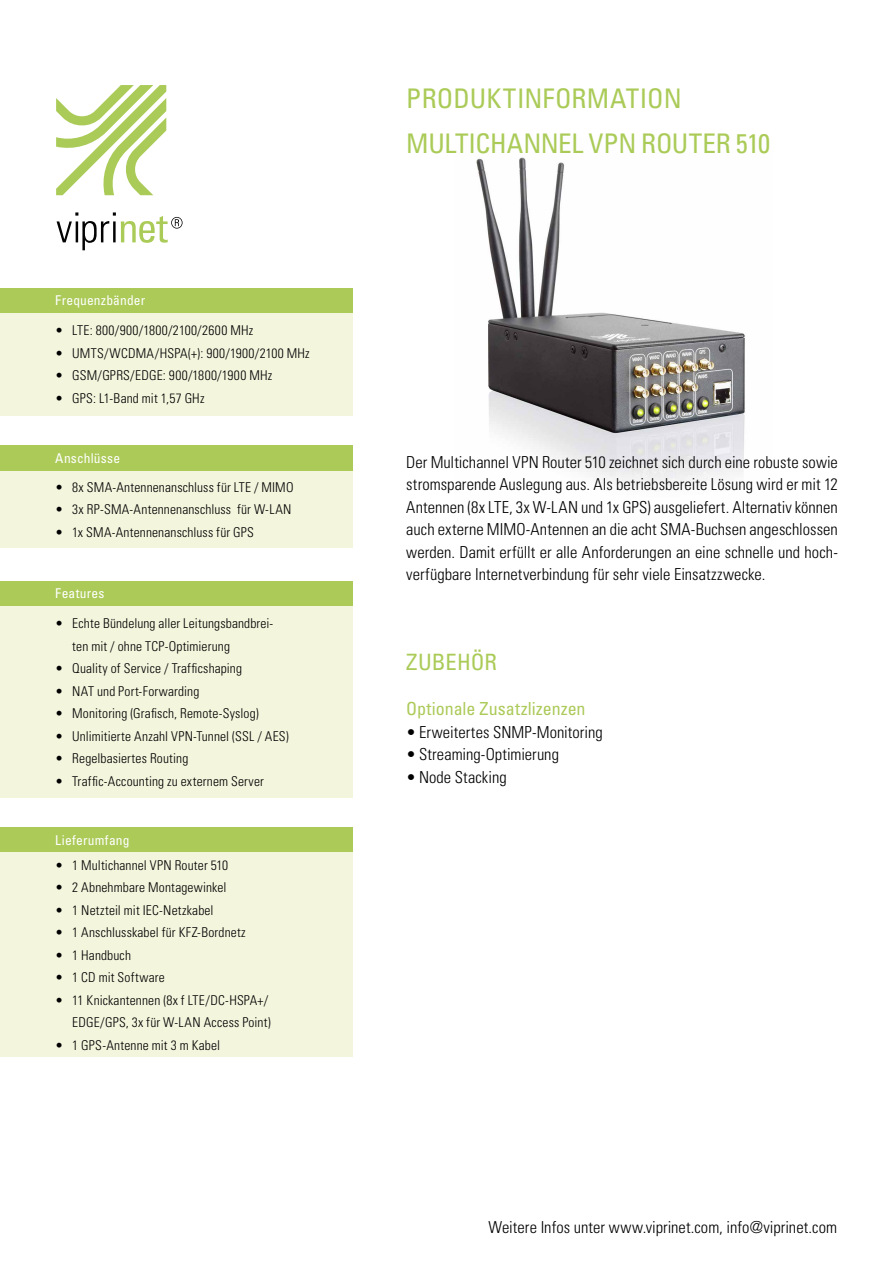
<style>
.page{position:relative;width:893px;height:1263px;background:#fff}
.page>*{position:absolute;margin:0;border:0;box-sizing:border-box;transform-origin:0 0}
.t1{font:condensed 27px/45px "Univers LT Std";color:#abcb58}
.t2{font:condensed 22.5px "Univers LT Std";color:#abcb58}
.t3{font:condensed 18px "Univers LT Std";color:#acca58}
.t4{font:300 condensed 16.5px/22.5px "Univers LT Std";letter-spacing:.005em;color:#000;text-align:justify}
.t5{font:300 condensed 13.5px/22.5px "Univers LT Std";letter-spacing:.01em;color:#000;text-align:right}
.t6{font:condensed 13.5px "Univers LT Std";letter-spacing:.01em;color:#fff}
.t7{font:300 condensed 13.5px "Univers LT Std";letter-spacing:.03em;color:#000}
</style>
<div class="page">
<img style="left:476px;top:157px;width:269px;height:328px">
<svg style="left:56px;top:85px;width:110px;height:110px"></svg>
<svg style="left:57px;top:212px;width:126px;height:38px"></svg>
<div style="left:0;top:827px;width:353px;height:26px;background:#acca58"></div>
<div style="left:0;top:853px;width:353px;height:204px;background:#f4f5dd"></div>
<div style="left:0;top:581px;width:353px;height:25px;background:#acca58"></div>
<div style="left:0;top:606px;width:353px;height:192px;background:#f4f5dd"></div>
<div style="left:0;top:288px;width:353px;height:25px;background:#acca58"></div>
<div style="left:0;top:313px;width:353px;height:102px;background:#f4f5dd"></div>
<div style="left:0;top:445px;width:353px;height:26px;background:#acca58"></div>
<div style="left:0;top:471px;width:353px;height:76px;background:#f4f5dd"></div>
<p class="t6" style="left:55px;top:292px;width:92px">Frequenzbänder</p>
<p class="t7" style="left:55px;top:323px;width:200px">• LTE: 800/900/1800/2100/2600 MHz</p>
<p class="t5" style="left:55px;top:342px;width:256px">• UMTS/WCDMA/HSPA(+): 900/1900/2100 MHz</p>
<p class="t5" style="left:55px;top:364px;width:219px">• GSM/GPRS/EDGE: 900/1800/1900 MHz</p>
<p class="t5" style="left:55px;top:387px;width:151px">• GPS: L1-Band mit 1,57 GHz</p>
<p class="t6" style="left:55px;top:450px;width:66px">Anschlüsse</p>
<p class="t5" style="left:55px;top:475px;width:240px">• 8x SMA-Antennenanschluss für LTE / MIMO</p>
<p class="t5" style="left:55px;top:498px;width:238px">• 3x RP-SMA-Antennenanschluss für W-LAN</p>
<p class="t5" style="left:55px;top:520px;width:200px">• 1x SMA-Antennenanschluss für GPS</p>
<p class="t6" style="left:55px;top:585px;width:51px">Features</p>
<p class="t5" style="left:72px;top:612px;width:203px;text-align:left;text-indent:-17px">• Echte Bündelung aller Leitungsbandbrei&shy;ten mit / ohne TCP-Optimierung</p>
<p class="t5" style="left:55px;top:657px;width:188px">• Quality of Service / Trafficshaping</p>
<p class="t5" style="left:55px;top:680px;width:146px">• NAT und Port-Forwarding</p>
<p class="t5" style="left:55px;top:702px;width:205px">• Monitoring (Grafisch, Remote-Syslog)</p>
<p class="t5" style="left:55px;top:725px;width:235px">• Unlimitierte Anzahl VPN-Tunnel (SSL / AES)</p>
<p class="t5" style="left:55px;top:747px;width:135px">• Regelbasiertes Routing</p>
<p class="t5" style="left:55px;top:770px;width:210px">• Traffic-Accounting zu externem Server</p>
<p class="t6" style="left:55px;top:832px;width:76px">Lieferumfang</p>
<p class="t5" style="left:55px;top:854px;width:174px">• 1 Multichannel VPN Router 510</p>
<p class="t5" style="left:55px;top:876px;width:173px">• 2 Abnehmbare Montagewinkel</p>
<p class="t5" style="left:55px;top:899px;width:160px">• 1 Netzteil mit IEC-Netzkabel</p>
<p class="t5" style="left:55px;top:921px;width:192px">• 1 Anschlusskabel für KFZ-Bordnetz</p>
<p class="t5" style="left:55px;top:944px;width:77px">• 1 Handbuch</p>
<p class="t5" style="left:55px;top:966px;width:111px">• 1 CD mit Software</p>
<p class="t5" style="left:55px;top:989px;width:217px">• 11 Knickantennen (8x f LTE/DC-HSPA+/<br>EDGE/GPS, 3x für W-LAN Access Point)</p>
<p class="t5" style="left:55px;top:1034px;width:166px">• 1 GPS-Antenne mit 3 m Kabel</p>
<h1 class="t1" style="left:406px;top:75px;width:365px">Produktinformation<br>Multichannel VPN Router 510</h1>
<p class="t4" style="left:406px;top:450px;width:433px">Der Multichannel VPN Router 510 zeichnet sich durch eine robuste sowie stromsparende Auslegung aus. Als betriebsbereite Lösung wird er mit 12<br>Antennen (8x LTE, 3x W-LAN und 1x GPS) ausgeliefert. Alternativ können auch externe MIMO-Antennen an die acht SMA-Buchsen angeschlossen werden. Damit erfüllt er alle Anforderungen an eine schnelle und hoch&shy;verfügbare Internetverbindung für sehr viele Einsatzzwecke.</p>
<h2 class="t2" style="left:406px;top:648px;width:92px">Zubehör</h2>
<h3 class="t3" style="left:406px;top:697px;width:181px">Optionale Zusatzlizenzen</h3>
<p class="t4" style="left:406px;top:720px;width:198px">• Erweitertes SNMP-Monitoring</p>
<p class="t4" style="left:406px;top:743px;width:154px">• Streaming-Optimierung</p>
<p class="t4" style="left:406px;top:766px;width:102px">• Node Stacking</p>
<p class="t4" style="left:488px;top:1215px;width:350px">Weitere Infos unter www.viprinet.com, info@viprinet.com</p>
</div>
